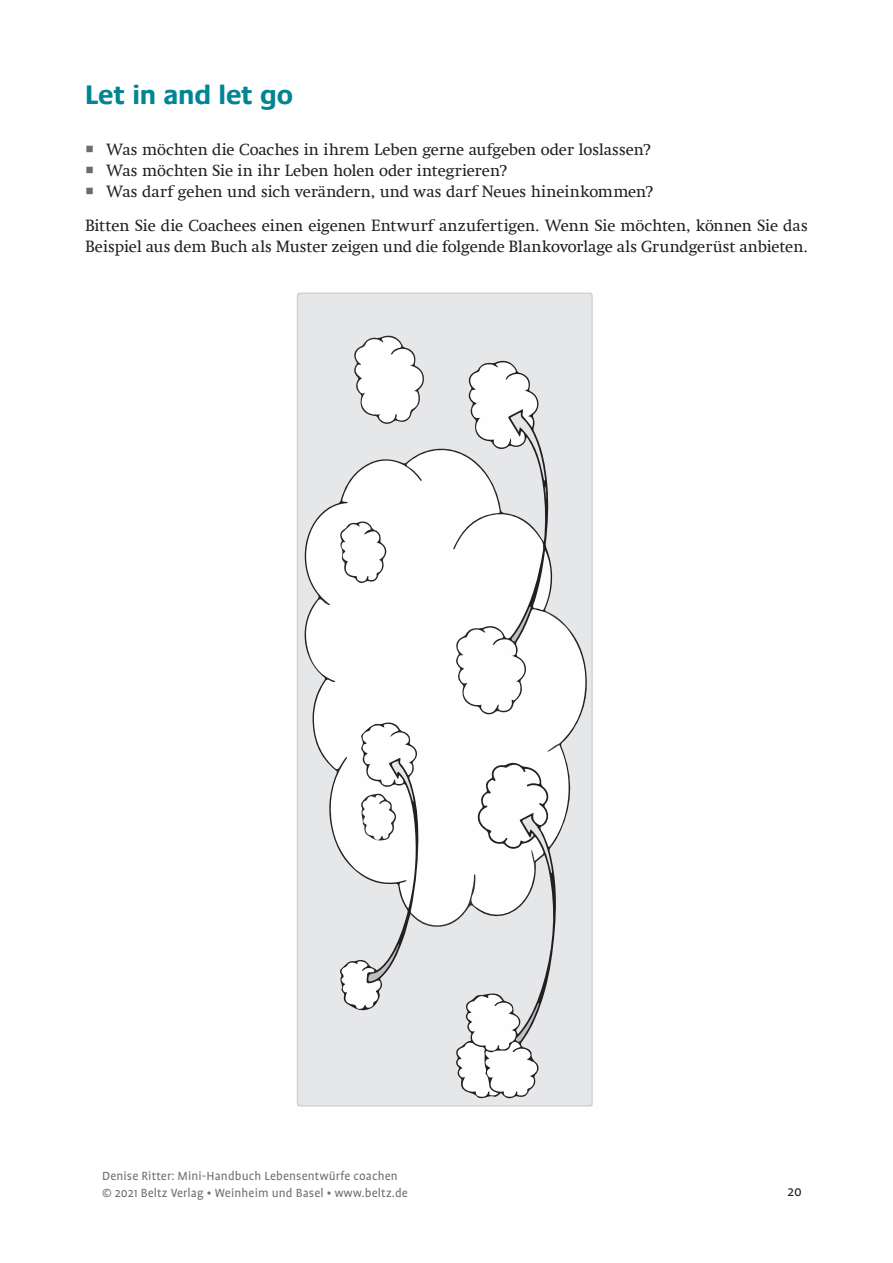
<style>
.page{position:relative;width:893px;height:1263px;background:#fff}
.page>*{position:absolute;margin:0;border:0;box-sizing:border-box;transform-origin:0 0}
.t1{font:700 27px "Praxis Com";letter-spacing:-.005em;color:#008594}
.t2{font:16.5px/21px "Swift Com";letter-spacing:-.005em;color:#231f20}
.t3{font:15px "Profile OT Q angepasst";color:#231f20}
.t4{font:13.5px/16.5px "Profile OT Q angepasst";letter-spacing:.01em;color:#6c6d70}
</style>
<div class="page">
<div style="left:298px;top:294px;width:293px;height:811px;background:#e6e7e9"></div>
<div style="left:455px;top:627px;width:134px;height:473px;background:#e6e7e9"></div>
<svg style="left:299px;top:446px;width:287px;height:482px;fill:#e6e7e9"></svg>
<svg style="left:339px;top:334px;width:229px;height:763px"></svg>
<h1 class="t1" style="left:85px;top:79px;width:210px">Let in and let go</h1>
<p class="t2" style="left:106px;top:139px;width:548px">Was möchten die Coaches in ihrem Leben gerne aufgeben oder loslassen?<br>Was möchten Sie in ihr Leben holen oder integrieren?<br>Was darf gehen und sich verändern, und was darf Neues hineinkommen?</p>
<p class="t2" style="left:85px;top:215px;width:724px">Bitten Sie die Coachees einen eigenen Entwurf anzufertigen. Wenn Sie möchten, können Sie das<br>Beispiel aus dem Buch als Muster zeigen und die folgende Blankovorlage als Grundgerüst anbieten.</p>
<p class="t4" style="left:102px;top:1168px;width:307px">Denise Ritter: Mini-Handbuch Lebensentwürfe coachen © 2021 Beltz Verlag • Weinheim und Basel • www.beltz.de</p>
<p class="t3" style="left:788px;top:1184px;width:16px">20</p>
</div>
